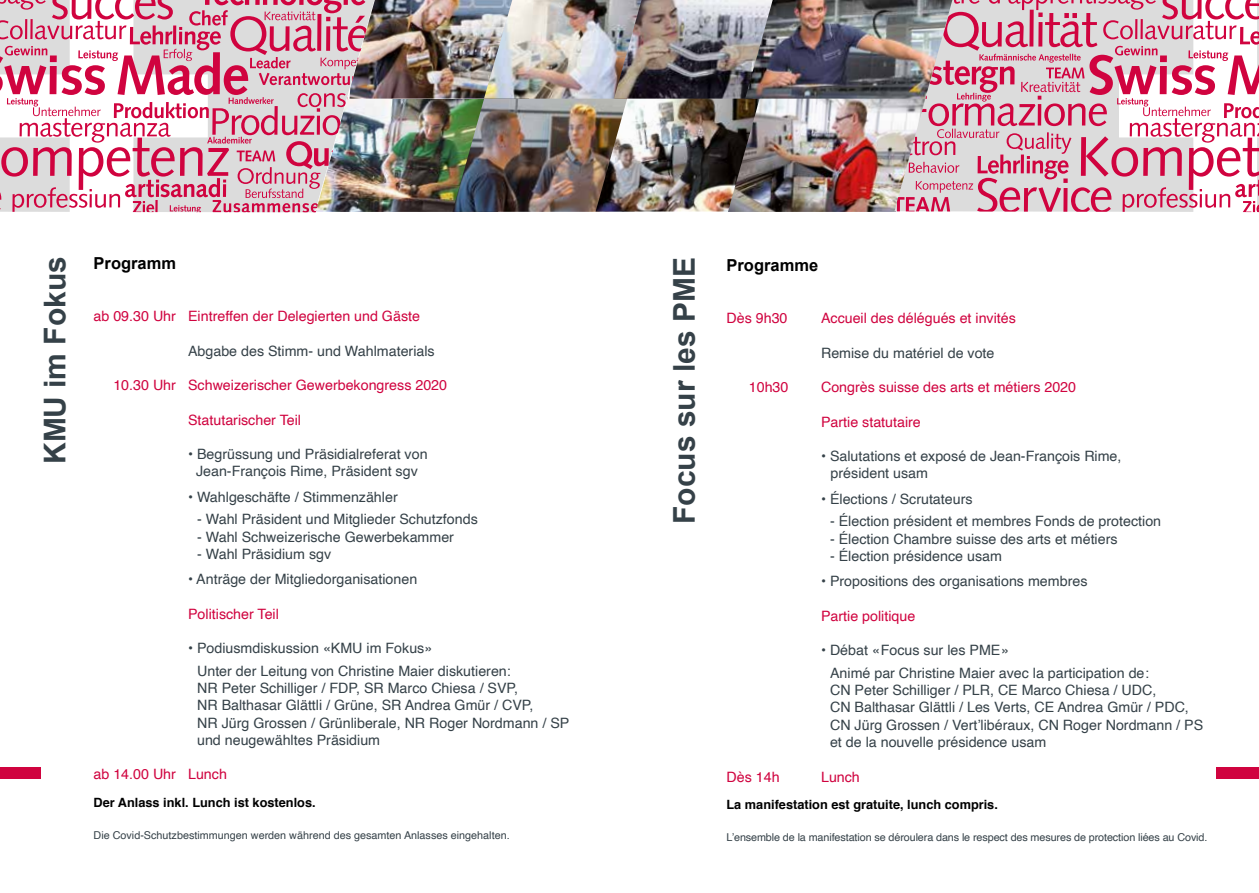
<style>
.page{position:relative;width:1259px;height:893px;background:#fff}
.page>*{position:absolute;margin:0;border:0;box-sizing:border-box;transform-origin:0 0}
.t1{font:700 30px "Arial";color:#354148}
.t2{font:700 16.5px "Arial";color:#000}
.t3{font:14.25px/17.2px "Helvetica";color:#354148}
.t4{font:14.25px "Helvetica";color:#d0033f}
.t5{font:700 12.75px "Helvetica";color:#000}
.t6{font:10.8px "Helvetica";letter-spacing:-.01em;color:#354148}
</style>
<div class="page">
<img style="left:375px;top:99px;width:77px;height:113px">
<img style="left:452px;top:99px;width:143px;height:113px">
<img style="left:375px;top:0;width:109px;height:99px">
<img style="left:484px;top:0;width:130px;height:99px">
<img style="left:595px;top:97px;width:133px;height:115px">
<img style="left:728px;top:99px;width:166px;height:113px">
<img style="left:614px;top:0;width:131px;height:99px">
<img style="left:745px;top:0;width:149px;height:99px">
<svg style="left:0;top:0;width:375px;height:213px"></svg>
<svg style="left:894px;top:0;width:365px;height:213px"></svg>
<div style="left:0;top:767px;width:41px;height:12px;background:#d0033f"></div>
<div style="left:1216px;top:767px;width:43px;height:12px;background:#d0033f"></div>
<p class="t2" style="left:94px;top:253px;width:84px">Programm</p>
<p class="t4" style="left:94px;top:305px;width:328px">ab 09.30 Uhr Eintreffen der Delegierten und Gäste</p>
<p class="t3" style="left:188px;top:342px;width:248px">Abgabe des Stimm- und Wahlmaterials</p>
<p class="t4" style="left:113px;top:374px;width:335px">10.30 Uhr Schweizerischer Gewerbekongress 2020</p>
<p class="t4" style="left:188px;top:409px;width:114px">Statutarischer Teil</p>
<p class="t3" style="left:188px;top:446px;width:241px;text-align:center">• Begrüssung und Präsidialreferat von<br>Jean-François Rime, Präsident sgv</p>
<p class="t3" style="left:188px;top:489px;width:211px">• Wahlgeschäfte / Stimmenzähler</p>
<p class="t3" style="left:197px;top:511px;width:282px">- Wahl Präsident und Mitglieder Schutzfonds</p>
<p class="t3" style="left:197px;top:528px;width:258px">- Wahl Schweizerische Gewerbekammer</p>
<p class="t3" style="left:197px;top:546px;width:136px">- Wahl Präsidium sgv</p>
<p class="t3" style="left:188px;top:571px;width:231px">• Anträge der Mitgliedorganisationen</p>
<p class="t4" style="left:188px;top:603px;width:92px">Politischer Teil</p>
<p class="t3" style="left:197px;top:637px;width:315px;line-height:22.5px;text-indent:-9px">• Podiusmdiskussion «KMU im Fokus»<br>Unter der Leitung von Christine Maier diskutieren:</p>
<p class="t3" style="left:197px;top:680px;width:374px">NR Peter Schilliger / FDP, SR Marco Chiesa / SVP,<br>NR Balthasar Glättli / Grüne, SR Andrea Gmür / CVP,<br>NR Jürg Grossen / Grünliberale, NR Roger Nordmann / SP und neugewähltes Präsidium</p>
<p class="t4" style="left:94px;top:763px;width:135px">ab 14.00 Uhr Lunch</p>
<p class="t5" style="left:94px;top:792px;width:224px">Der Anlass inkl. Lunch ist kostenlos.</p>
<p class="t6" style="left:94px;top:827px;width:417px">Die Covid-Schutzbestimmungen werden während des gesamten Anlasses eingehalten.</p>
<h1 class="t1" style="left:35px;top:464px;width:209px;rotate:-90deg">KMU im Fokus</h1>
<h1 class="t1" style="left:664px;top:524px;width:268px;rotate:-90deg">Focus sur les PME</h1>
<p class="t2" style="left:726px;top:255px;width:93px">Programme</p>
<p class="t4" style="left:726px;top:307px;width:62px">Dès 9h30</p>
<p class="t4" style="left:821px;top:307px;width:196px">Accueil des délégués et invités</p>
<p class="t3" style="left:821px;top:344px;width:175px">Remise du matériel de vote</p>
<p class="t4" style="left:749px;top:376px;width:41px">10h30</p>
<p class="t4" style="left:821px;top:376px;width:257px">Congrès suisse des arts et métiers 2020</p>
<p class="t4" style="left:821px;top:411px;width:101px">Partie statutaire</p>
<p class="t3" style="left:830px;top:448px;width:292px;text-indent:-10px">• Salutations et exposé de Jean-François Rime, président usam</p>
<p class="t3" style="left:821px;top:491px;width:153px">• Élections / Scrutateurs</p>
<p class="t3" style="left:830px;top:513px;width:333px">- Élection président et membres Fonds de protection</p>
<p class="t3" style="left:830px;top:530px;width:289px">- Élection Chambre suisse des arts et métiers</p>
<p class="t3" style="left:830px;top:548px;width:173px">- Élection présidence usam</p>
<p class="t3" style="left:821px;top:573px;width:268px">• Propositions des organisations membres</p>
<p class="t4" style="left:821px;top:605px;width:96px">Partie politique</p>
<p class="t3" style="left:830px;top:640px;width:320px;line-height:22.5px;text-indent:-9px">• Débat «Focus sur les PME»<br>Animé par Christine Maier avec la participation de:</p>
<p class="t3" style="left:830px;top:682px;width:374px">CN Peter Schilliger / PLR, CE Marco Chiesa / UDC,<br>CN Balthasar Glättli / Les Verts, CE Andrea Gmür / PDC, CN Jürg Grossen / Vert’libéraux, CN Roger Nordmann / PS et de la nouvelle présidence usam</p>
<p class="t4" style="left:726px;top:765px;width:55px">Dès 14h</p>
<p class="t4" style="left:821px;top:765px;width:40px">Lunch</p>
<p class="t5" style="left:726px;top:794px;width:273px">La manifestation est gratuite, lunch compris.</p>
<p class="t6" style="left:726px;top:829px;width:482px">L’ensemble de la manifestation se déroulera dans le respect des mesures de protection liées au Covid.</p>
</div>
